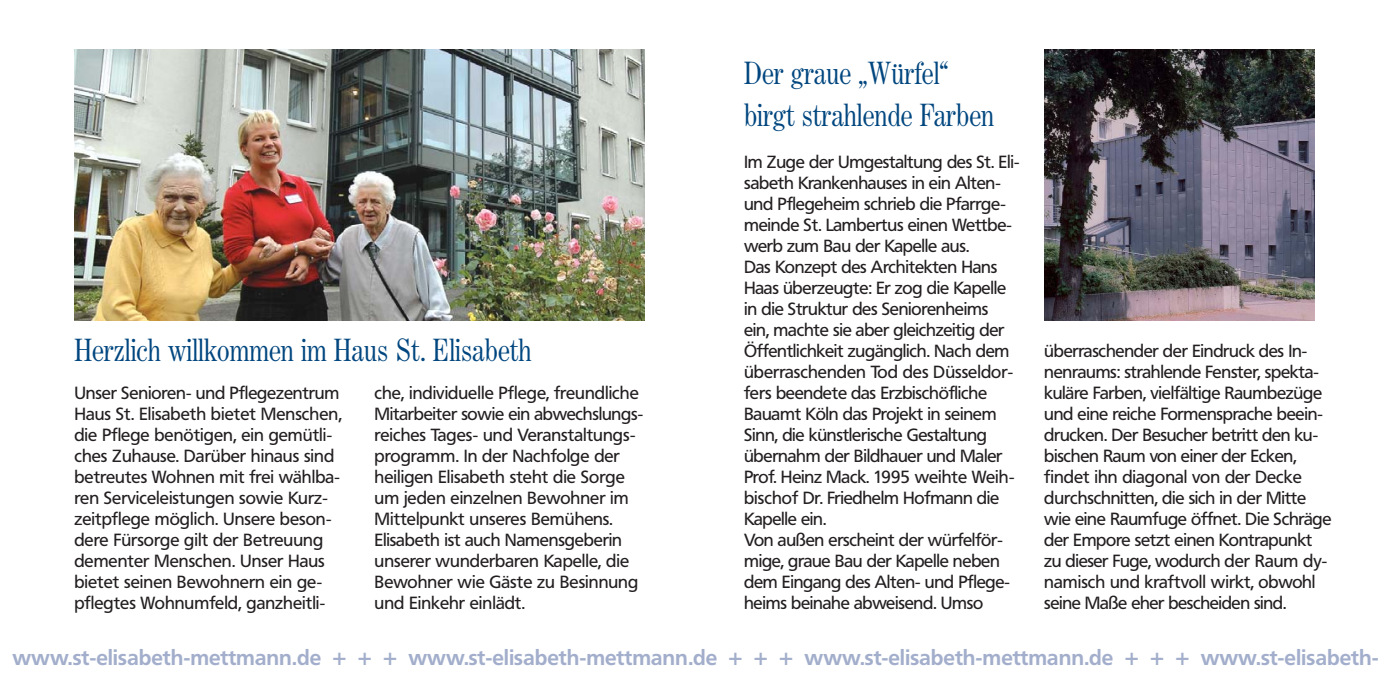
<style>
.page{position:relative;width:1389px;height:695px;background:#fff}
.page>*{position:absolute;margin:0;border:0;box-sizing:border-box;transform-origin:0 0}
.t1{font:31.5px/42px "Century Nova BQ";color:#00467f}
.t2{font:700 21px "Frutiger BQ";color:#a2aecb}
.t3{font:17.5px/21px "Frutiger BQ";letter-spacing:-.015em;color:#231f20}
</style>
<div class="page">
<img style="left:74px;top:50px;width:571px;height:270px">
<img style="left:1044px;top:50px;width:271px;height:270px">
<h1 class="t1" style="left:74px;top:331px;width:459px">Herzlich willkommen im Haus St. Elisabeth</h1>
<p class="t3" style="left:74px;top:384px;width:269px">Unser Senioren- und Pflegezentrum Haus St. Elisabeth bietet Menschen, die Pflege benötigen, ein gemütli&shy;ches Zuhause. Darüber hinaus sind betreutes Wohnen mit frei wählba&shy;ren Serviceleistungen sowie Kurz&shy;zeitpflege möglich. Unsere beson&shy;dere Fürsorge gilt der Betreuung dementer Menschen. Unser Haus bietet seinen Bewohnern ein ge&shy;pflegtes Wohnumfeld, ganzheitli-</p>
<p class="t3" style="left:375px;top:384px;width:270px">che, individuelle Pflege, freundliche Mitarbeiter sowie ein abwechslungs&shy;reiches Tages- und Veranstaltungs&shy;programm. In der Nachfolge der heiligen Elisabeth steht die Sorge um jeden einzelnen Bewohner im Mittelpunkt unseres Bemühens.<br>Elisabeth ist auch Namensgeberin unserer wunderbaren Kapelle, die Bewohner wie Gäste zu Besinnung und Einkehr einlädt.</p>
<h1 class="t1" style="left:744px;top:54px;width:252px">Der graue „Würfel“ birgt strahlende Farben</h1>
<p class="t3" style="left:744px;top:153px;width:277px">Im Zuge der Umgestaltung des St. Eli&shy;sabeth Krankenhauses in ein Alten&shy;und Pflegeheim schrieb die Pfarrge&shy;meinde St. Lambertus einen Wettbe&shy;werb zum Bau der Kapelle aus.<br>Das Konzept des Architekten Hans Haas überzeugte: Er zog die Kapelle in die Struktur des Seniorenheims<br>ein, machte sie aber gleichzeitig der Öffentlichkeit zugänglich. Nach dem überraschenden Tod des Düsseldor&shy;fers beendete das Erzbischöfliche Bauamt Köln das Projekt in seinem Sinn, die künstlerische Gestaltung übernahm der Bildhauer und Maler Prof. Heinz Mack. 1995 weihte Weih&shy;bischof Dr. Friedhelm Hofmann die Kapelle ein.<br>Von außen erscheint der würfelför&shy;mige, graue Bau der Kapelle neben dem Eingang des Alten- und Pflege&shy;heims beinahe abweisend. Umso</p>
<p class="t3" style="left:1044px;top:342px;width:289px">überraschender der Eindruck des In&shy;nenraums: strahlende Fenster, spekta&shy;kuläre Farben, vielfältige Raumbezüge und eine reiche Formensprache beein&shy;drucken. Der Besucher betritt den ku&shy;bischen Raum von einer der Ecken, findet ihn diagonal von der Decke durchschnitten, die sich in der Mitte wie eine Raumfuge öffnet. Die Schräge der Empore setzt einen Kontrapunkt zu dieser Fuge, wodurch der Raum dy&shy;namisch und kraftvoll wirkt, obwohl seine Maße eher bescheiden sind.</p>
<p class="t2" style="left:12px;top:649px;width:1368px">www.st-elisabeth-mettmann.de + + + www.st-elisabeth-mettmann.de + + + www.st-elisabeth-mettmann.de + + + www.st-elisabeth-</p>
</div>
